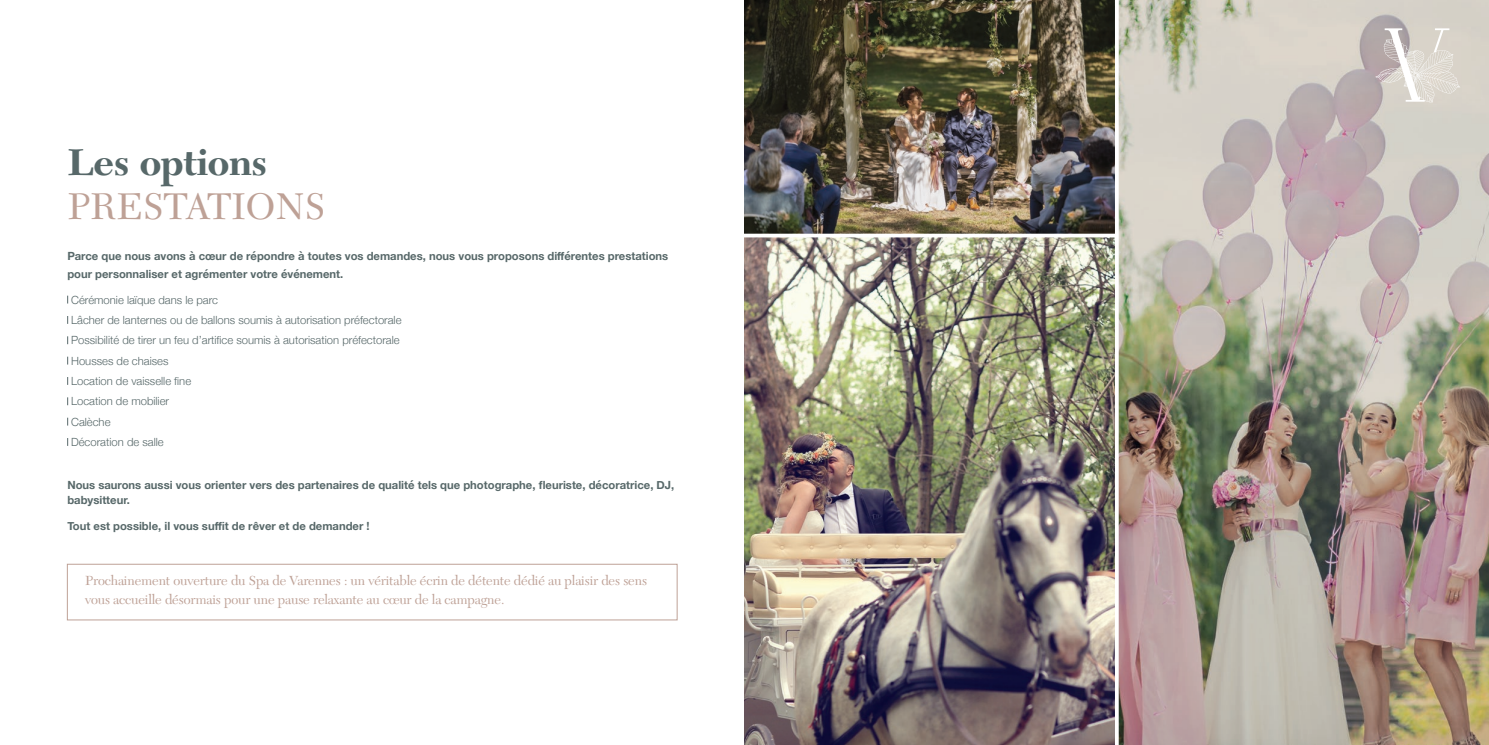
<style>
.page{position:relative;width:1489px;height:745px;background:#fff}
.page>*{position:absolute;margin:0;border:0;box-sizing:border-box;transform-origin:0 0}
.t1{font:38.75px "New Caledonia LT Std";letter-spacing:-.01em;color:#bea196}
.t2{font:700 38.75px "New Caledonia LT Std";letter-spacing:-.01em;color:#576869}
.t3{font:13.75px/18.8px "New Caledonia LT Std";letter-spacing:-.01em;color:#bea196}
.t4{font:700 11.25px/17.5px "Helvetica Neue";color:#576869}
.t5{font:300 11.25px/20.4px "Helvetica Neue";color:#576869}
</style>
<div class="page">
<img style="left:1118px;top:0;width:370px;height:744px">
<img style="left:744px;top:237px;width:370px;height:507px">
<img style="left:744px;top:0;width:370px;height:233px">
<svg style="left:744px;top:233px;width:370px;height:1px"></svg>
<svg style="left:1114px;top:0;width:1px;height:744px"></svg>
<svg style="left:1375px;top:28px;width:84px;height:74px;background:#d7d1cc"></svg>
<div style="left:67px;top:563px;width:610px;height:56px;border:1px solid #bea196"></div>
<h1 class="t2" style="left:67px;top:139px;width:201px">Les options</h1>
<h1 class="t1" style="left:67px;top:184px;width:260px">PRESTATIONS</h1>
<p class="t4" style="left:67px;top:248px;width:602px">Parce que nous avons à cœur de répondre à toutes vos demandes, nous vous proposons différentes prestations pour personnaliser et agrémenter votre événement.</p>
<p class="t5" style="left:71px;top:288px;width:332px">Cérémonie laïque dans le parc<br>Lâcher de lanternes ou de ballons soumis à autorisation préfectorale Possibilité de tirer un feu d’artifice soumis à autorisation préfectorale Housses de chaises<br>Location de vaisselle fine<br>Location de mobilier<br>Calèche<br>Décoration de salle</p>
<p class="t4" style="left:67px;top:477px;width:608px;line-height:15px">Nous saurons aussi vous orienter vers des partenaires de qualité tels que photographe, fleuriste, décoratrice, DJ, babysitteur.</p>
<p class="t4" style="left:67px;top:517px;width:304px">Tout est possible, il vous suffit de rêver et de demander !</p>
<p class="t3" style="left:85px;top:571px;width:563px">Prochainement ouverture du Spa de Varennes : un véritable écrin de détente dédié au plaisir des sens vous accueille désormais pour une pause relaxante au cœur de la campagne.</p>
</div>
